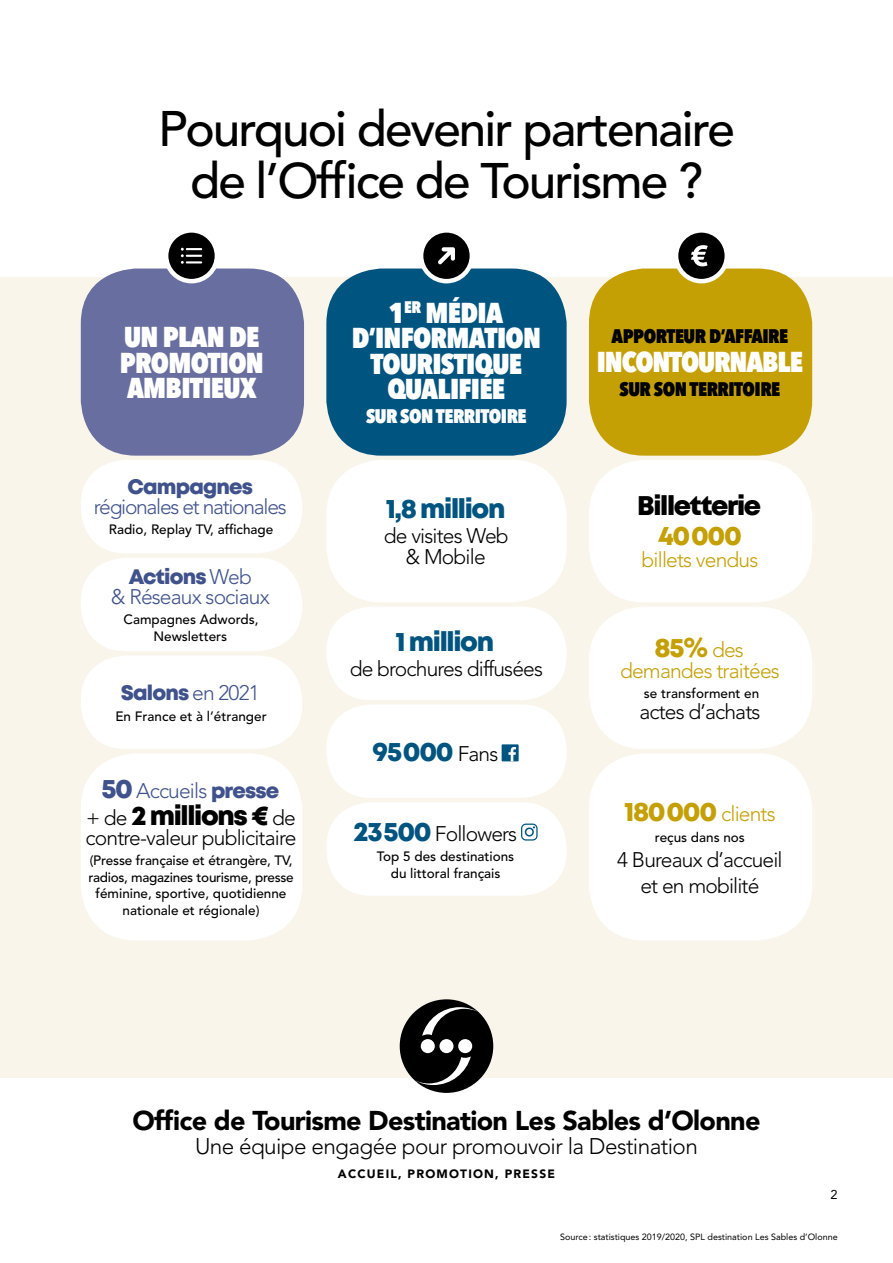
<style>
.page{position:relative;width:893px;height:1263px;background:#fff}
.page>*{position:absolute;margin:0;border:0;box-sizing:border-box;transform-origin:0 0}
.t1{font:500 49.5px/52.5px "Avenir LT Std";letter-spacing:-.04em;color:#000;text-align:center}
.t2{font:800 condensed 28.5px/25.5px "Avenir Next LT Pro";letter-spacing:-.025em;color:#fff;text-align:center}
.t3{font:900 27px "Avenir LT Std";letter-spacing:-.025em;color:#000}
.t4{font:27px "Mont Heavy DEMO";letter-spacing:-.05em;color:#005480}
.t5{font:27px "Mont Heavy DEMO";letter-spacing:-.05em;color:#000}
.t6{font:27px "Mont Heavy DEMO";letter-spacing:-.05em;color:#c4a005}
.t7{font:300 22.5px "Avenir LT Std";letter-spacing:-.025em;color:#000}
.t8{font:300 21px/25.5px "Avenir LT Std";letter-spacing:-.04em;color:#000;text-align:center}
.t9{font:300 21px "Avenir LT Std";letter-spacing:-.05em;color:#3f528c}
.t10{font:300 21px/21px "Avenir LT Std";letter-spacing:-.04em;color:#c4a005;text-align:center}
.t11{font:21px "Mont Heavy DEMO";letter-spacing:-.04em;color:#3f528c}
.t12{font:800 condensed 19.5px "Avenir Next LT Pro";letter-spacing:-.025em;color:#000}
.t13{font:800 condensed 19.5px "Avenir Next LT Pro";letter-spacing:-.025em;color:#fff}
.t14{font:500 13.5px/16.5px "Avenir LT Std";color:#000;text-align:center}
.t15{font:12.75px "Avenir LT Std";color:#000}
.t16{font:900 12px "Avenir LT Std";letter-spacing:.1em;color:#000}
.t17{font:700 12px "Avenir Next LT Pro";color:#fff}
.t18{font:9px "Avenir LT Std";color:#000}
.s1{font-family:"Avenir LT Std";font-weight:300}
.s2{font-family:"Mont Heavy DEMO";font-weight:400;font-size:27px}
.s3{font-family:"Mont Heavy DEMO";font-weight:400}
.s4{font-family:"Avenir LT Std";font-weight:300;font-size:21px}
.s5{font-family:"Avenir LT Std";font-weight:300;font-size:21px;color:#000}
.s6{font-family:"Mont Heavy DEMO";font-weight:400;font-size:27px;color:#005480}
.s7{font-family:"Avenir Next LT Pro";font-weight:700;font-size:27px}
</style>
<div class="page">
<div style="left:0;top:276px;width:893px;height:802px;background:#f9f5ea"></div>
<div style="left:589px;top:269px;width:223px;height:187px;background:#c4a005;border-radius:55px"></div>
<div style="left:589px;top:460px;width:223px;height:142px;background:#fff;border-radius:55px"></div>
<div style="left:589px;top:607px;width:223px;height:142px;background:#fff;border-radius:55px"></div>
<div style="left:589px;top:753px;width:223px;height:187px;background:#fff;border-radius:55px"></div>
<svg style="left:676px;top:230px;width:51px;height:51px"></svg>
<div style="left:674px;top:228px;width:55px;height:55px;border:4px solid #fff;border-radius:50%"></div>
<svg style="left:691px;top:245px;width:17px;height:21px"></svg>
<div style="left:326px;top:802px;width:241px;height:94px;background:#fff;border-radius:45px"></div>
<svg style="left:521px;top:823px;width:17px;height:17px"></svg>
<div style="left:326px;top:704px;width:241px;height:94px;background:#fff;border-radius:45px"></div>
<div style="left:502px;top:744px;width:17px;height:17px;background:#005480"></div>
<svg style="left:508px;top:747px;width:8px;height:14px"></svg>
<div style="left:326px;top:268px;width:241px;height:188px;background:#005480;border-radius:55px"></div>
<div style="left:326px;top:460px;width:241px;height:142px;background:#fff;border-radius:55px"></div>
<div style="left:326px;top:607px;width:241px;height:93px;background:#fff;border-radius:45px"></div>
<svg style="left:421px;top:230px;width:51px;height:51px;fill:#000"></svg>
<div style="left:419px;top:228px;width:55px;height:55px;border:4px solid #fff;border-radius:50%"></div>
<svg style="left:438px;top:247px;width:17px;height:17px"></svg>
<svg style="left:400px;top:999px;width:93px;height:94px"></svg>
<div style="left:81px;top:268px;width:223px;height:188px;background:#686e9f;border-radius:55px"></div>
<svg style="left:166px;top:230px;width:51px;height:51px;fill:#000"></svg>
<div style="left:164px;top:228px;width:55px;height:55px;border:4px solid #fff;border-radius:50%"></div>
<svg style="left:181px;top:248px;width:21px;height:16px"></svg>
<div style="left:81px;top:460px;width:221px;height:93px;background:#fff;border-radius:45px"></div>
<div style="left:81px;top:558px;width:221px;height:93px;background:#fff;border-radius:45px"></div>
<div style="left:81px;top:655px;width:221px;height:94px;background:#fff;border-radius:45px"></div>
<div style="left:81px;top:753px;width:221px;height:187px;background:#fff;border-radius:55px"></div>
<h1 class="t1" style="left:158px;top:103px;width:578px">Pourquoi devenir partenaire de l’Office de Tourisme ?</h1>
<h2 class="t2" style="left:120px;top:324px;width:146px;text-align:left">UN PLAN DE<br>PROMOTION<br>AMBITIEUX</h2>
<h3 class="t11" style="left:128px;top:475px;width:127px">Campagnes</h3>
<h3 class="t9" style="left:94px;top:494px;width:194px">régionales et nationales</h3>
<p class="t14" style="left:109px;top:522px;width:166px">Radio, Replay TV, affichage</p>
<h3 class="t11" style="left:129px;top:565px;width:125px">Actions <span class="s1">Web</span></h3>
<h3 class="t9" style="left:111px;top:584px;width:160px">&amp; Réseaux sociaux</h3>
<p class="t14" style="left:124px;top:612px;width:137px">Campagnes Adwords,<br>Newsletters</p>
<h3 class="t11" style="left:121px;top:681px;width:140px">Salons <span class="s1">en 2021</span></h3>
<p class="t14" style="left:115px;top:708px;width:153px">En France et à l’étranger</p>
<h3 class="t9" style="left:101px;top:779px;width:179px"><span class="s2">50</span> Accueils <span class="s3">presse</span></h3>
<h3 class="t5" style="left:86px;top:800px;width:211px"><span class="s4">+ de</span> 2 millions € <span class="s4">de</span></h3>
<h3 class="t8" style="left:86px;top:825px;width:212px">contre-valeur publicitaire</h3>
<p class="t14" style="left:88px;top:853px;width:207px">(Presse française et étrangère, TV, radios, magazines tourisme, presse féminine, sportive, quotidienne nationale et régionale)</p>
<h2 class="t2" style="left:352px;top:299px;width:191px">1<sup>ER</sup> MÉDIA<br>D’INFORMATION<br>TOURISTIQUE<br>QUALIFIÉE</h2>
<h3 class="t13" style="left:366px;top:404px;width:162px">SUR SON TERRITOIRE</h3>
<p class="t17" style="left:440px;top:359px;width:9px">2</p>
<h3 class="t4" style="left:386px;top:493px;width:121px">1,8 million</h3>
<h3 class="t8" style="left:384px;top:526px;width:126px;line-height:21px">de visites Web &amp; Mobile</h3>
<h3 class="t4" style="left:396px;top:626px;width:100px">1 million</h3>
<h3 class="t8" style="left:350px;top:656px;width:195px">de brochures diffusées</h3>
<h3 class="t4" style="left:373px;top:737px;width:127px">95000 <span class="s5">Fans</span></h3>
<h3 class="t8" style="left:354px;top:821px;width:165px"><span class="s6">23500</span> Followers</h3>
<p class="t14" style="left:377px;top:849px;width:139px">Top 5 des destinations du littoral français</p>
<h3 class="t12" style="left:612px;top:324px;width:178px">APPORTEUR D’AFFAIRE</h3>
<h2 class="t2" style="left:597px;top:348px;width:208px">INCONTOURNABLE</h2>
<h3 class="t12" style="left:620px;top:377px;width:162px">SUR SON TERRITOIRE</h3>
<h3 class="t5" style="left:637px;top:490px;width:126px">Billetterie</h3>
<h3 class="t6" style="left:658px;top:520px;width:85px">40000</h3>
<h3 class="t10" style="left:642px;top:549px;width:118px">billets vendus</h3>
<h3 class="t10" style="left:620px;top:639px;width:161px"><span class="s2">85</span><span class="s7">%</span> des demandes traitées</h3>
<p class="t14" style="left:644px;top:686px;width:117px">se transforment en</p>
<h3 class="t8" style="left:639px;top:699px;width:122px">actes d’achats</h3>
<h3 class="t10" style="left:624px;top:803px;width:153px"><span class="s2">180000</span> clients</h3>
<p class="t14" style="left:655px;top:829px;width:92px">reçus dans nos</p>
<h3 class="t8" style="left:617px;top:847px;width:167px">4 Bureaux d’accueil et en mobilité</h3>
<h3 class="t3" style="left:132px;top:1104px;width:629px">Office de Tourisme Destination Les Sables d’Olonne</h3>
<h3 class="t7" style="left:195px;top:1133px;width:504px">Une équipe engagée pour promouvoir la Destination</h3>
<p class="t16" style="left:338px;top:1166px;width:219px">ACCUEIL, PROMOTION, PRESSE</p>
<p class="t15" style="left:831px;top:1187px;width:9px">2</p>
<p class="t18" style="left:560px;top:1231px;width:279px">Source: statistiques 2019/2020, SPL destination Les Sables d’Olonne</p>
</div>
